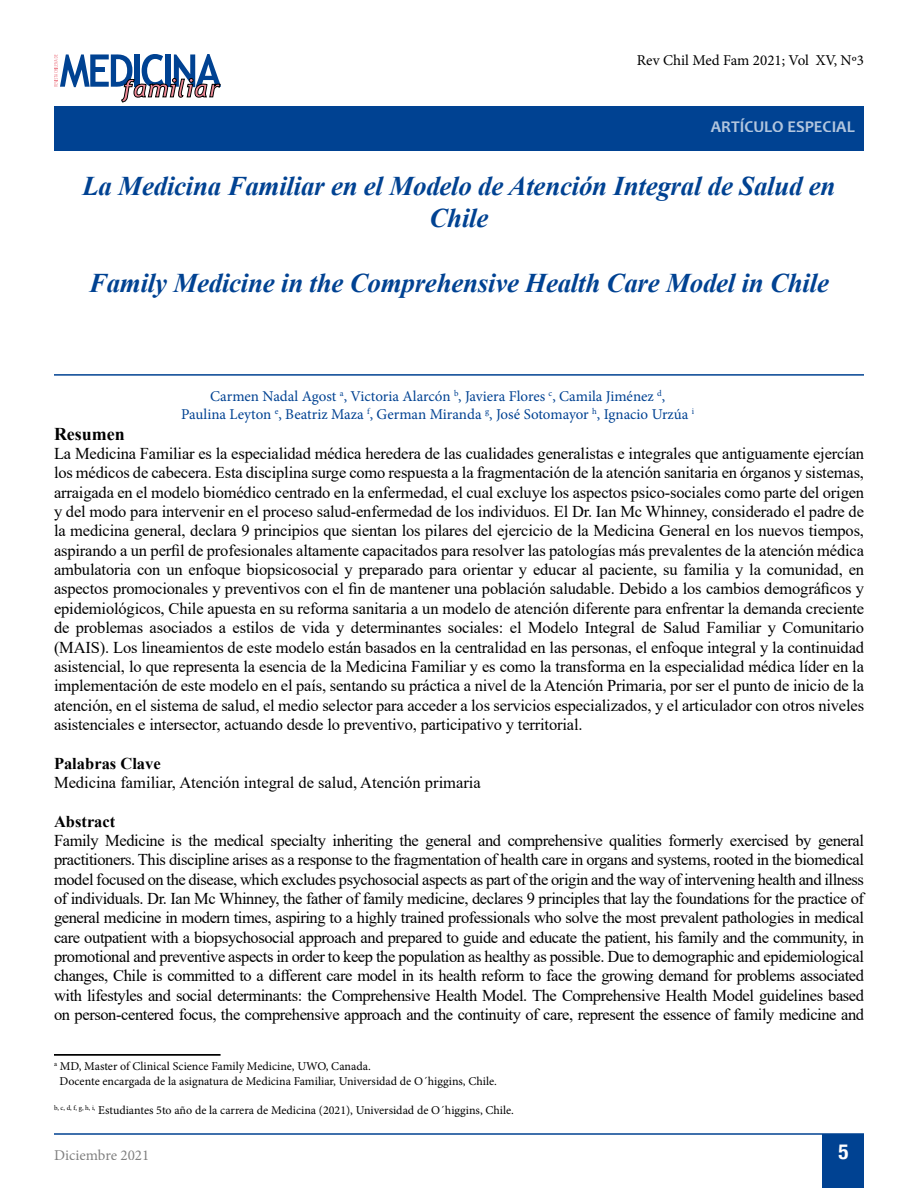
<style>
.page{position:relative;width:918px;height:1188px;background:#fff}
.page>*{position:absolute;margin:0;border:0;box-sizing:border-box;transform-origin:0 0}
.t1{font:italic 700 27px/32.4px "Times New Roman";letter-spacing:-.01em;color:#004292;text-align:center}
.t2{font:700 condensed 21px "Helvetica Neue";color:#fff}
.t3{font:700 18px "Times New Roman";color:#000}
.t4{font:16.5px/19.4px "Times New Roman";letter-spacing:-.01em;color:#000;text-align:justify}
.t5{font:700 16.5px "Times New Roman";color:#000}
.t6{font:700 16.5px "Candara";color:#fff}
.t7{font:15px/18px "Minion Pro";color:#004292;text-align:center}
.t8{font:15px "Minion Pro";color:#000}
.t9{font:12px "Minion Pro";color:#000}
</style>
<div class="page">
<div style="left:54px;top:106px;width:810px;height:45px;background:#004292"></div>
<svg style="left:54px;top:54px;width:167px;height:49px"></svg>
<div style="left:823px;top:1134px;width:41px;height:54px;background:#004292"></div>
<hr style="left:54px;top:374px;width:810px;height:2px;background:#004292">
<hr style="left:54px;top:1054px;width:167px;height:2px;background:#000">
<hr style="left:54px;top:1133px;width:810px;height:2px;background:#004292">
<p class="t8" style="left:637px;top:50px;width:229px">Rev Chil Med Fam 2021; Vol XV, Nº3</p>
<p class="t6" style="left:711px;top:116px;width:145px">ARTÍCULO ESPECIAL</p>
<p class="t1" style="left:82px;top:169px;width:755px">La Medicina Familiar en el Modelo de Atención Integral de Salud en<br>Chile</p>
<p class="t1" style="left:89px;top:266px;width:742px">Family Medicine in the Comprehensive Health Care Model in Chile</p>
<p class="t7" style="left:181px;top:387px;width:515px">Carmen Nadal Agost <sup>a</sup>, Victoria Alarcón <sup>b</sup>, Javiera Flores <sup>c</sup>, Camila Jiménez <sup>d</sup>,<br>Paulina Leyton <sup>e</sup>, Beatriz Maza <sup>f</sup>, German Miranda <sup>g</sup>, José Sotomayor <sup>h</sup>, Ignacio Urzúa <sup>i</sup></p>
<p class="t3" style="left:54px;top:421px;width:72px">Resumen</p>
<p class="t4" style="left:54px;top:443px;width:812px">La Medicina Familiar es la especialidad médica heredera de las cualidades generalistas e integrales que antiguamente ejercían los médicos de cabecera. Esta disciplina surge como respuesta a la fragmentación de la atención sanitaria en órganos y sistemas, arraigada en el modelo biomédico centrado en la enfermedad, el cual excluye los aspectos psico-sociales como parte del origen y del modo para intervenir en el proceso salud-enfermedad de los individuos. El Dr. Ian Mc Whinney, considerado el padre de la medicina general, declara 9 principios que sientan los pilares del ejercicio de la Medicina General en los nuevos tiempos, aspirando a un perfil de profesionales altamente capacitados para resolver las patologías más prevalentes de la atención médica ambulatoria con un enfoque biopsicosocial y preparado para orientar y educar al paciente, su familia y la comunidad, en aspectos promocionales y preventivos con el fin de mantener una población saludable. Debido a los cambios demográficos y epidemiológicos, Chile apuesta en su reforma sanitaria a un modelo de atención diferente para enfrentar la demanda creciente de problemas asociados a estilos de vida y determinantes sociales: el Modelo Integral de Salud Familiar y Comunitario (MAIS). Los lineamientos de este modelo están basados en la centralidad en las personas, el enfoque integral y la continuidad asistencial, lo que representa la esencia de la Medicina Familiar y es como la transforma en la especialidad médica líder en la implementación de este modelo en el país, sentando su práctica a nivel de la Atención Primaria, por ser el punto de inicio de la atención, en el sistema de salud, el medio selector para acceder a los servicios especializados, y el articulador con otros niveles asistenciales e intersector, actuando desde lo preventivo, participativo y territorial.</p>
<p class="t5" style="left:54px;top:751px;width:108px">Palabras Clave</p>
<p class="t4" style="left:54px;top:772px;width:428px">Medicina familiar, Atención integral de salud, Atención primaria</p>
<p class="t5" style="left:54px;top:809px;width:63px">Abstract</p>
<p class="t4" style="left:54px;top:830px;width:812px">Family Medicine is the medical specialty inheriting the general and comprehensive qualities formerly exercised by general practitioners. This discipline arises as a response to the fragmentation of health care in organs and systems, rooted in the biomedical model focused on the disease, which excludes psychosocial aspects as part of the origin and the way of intervening health and illness of individuals. Dr. Ian Mc Whinney, the father of family medicine, declares 9 principles that lay the foundations for the practice of general medicine in modern times, aspiring to a highly trained professionals who solve the most prevalent pathologies in medical care outpatient with a biopsychosocial approach and prepared to guide and educate the patient, his family and the community, in promotional and preventive aspects in order to keep the population as healthy as possible. Due to demographic and epidemiological changes, Chile is committed to a different care model in its health reform to face the growing demand for problems associated with lifestyles and social determinants: the Comprehensive Health Model. The Comprehensive Health Model guidelines based on person-centered focus, the comprehensive approach and the continuity of care, represent the essence of family medicine and</p>
<p class="t9" style="left:54px;top:1059px;width:318px"><sup>a</sup> MD, Master of Clinical Science Family Medicine, UWO, Canada.</p>
<p class="t9" style="left:59px;top:1073px;width:439px">Docente encargada de la asignatura de Medicina Familiar, Universidad de O´higgins, Chile.</p>
<p class="t9" style="left:54px;top:1102px;width:461px"><sup>b,</sup> <sup>c,</sup> <sup>d,</sup> <sup>f,</sup> <sup>g,</sup> <sup>h,</sup> <sup>i,</sup> Estudiantes 5to año de la carrera de Medicina (2021), Universidad de O´higgins, Chile.</p>
<p class="t8" style="left:54px;top:1145px;width:97px">Diciembre 2021</p>
<p class="t2" style="left:839px;top:1139px;width:12px">5</p>
</div>
